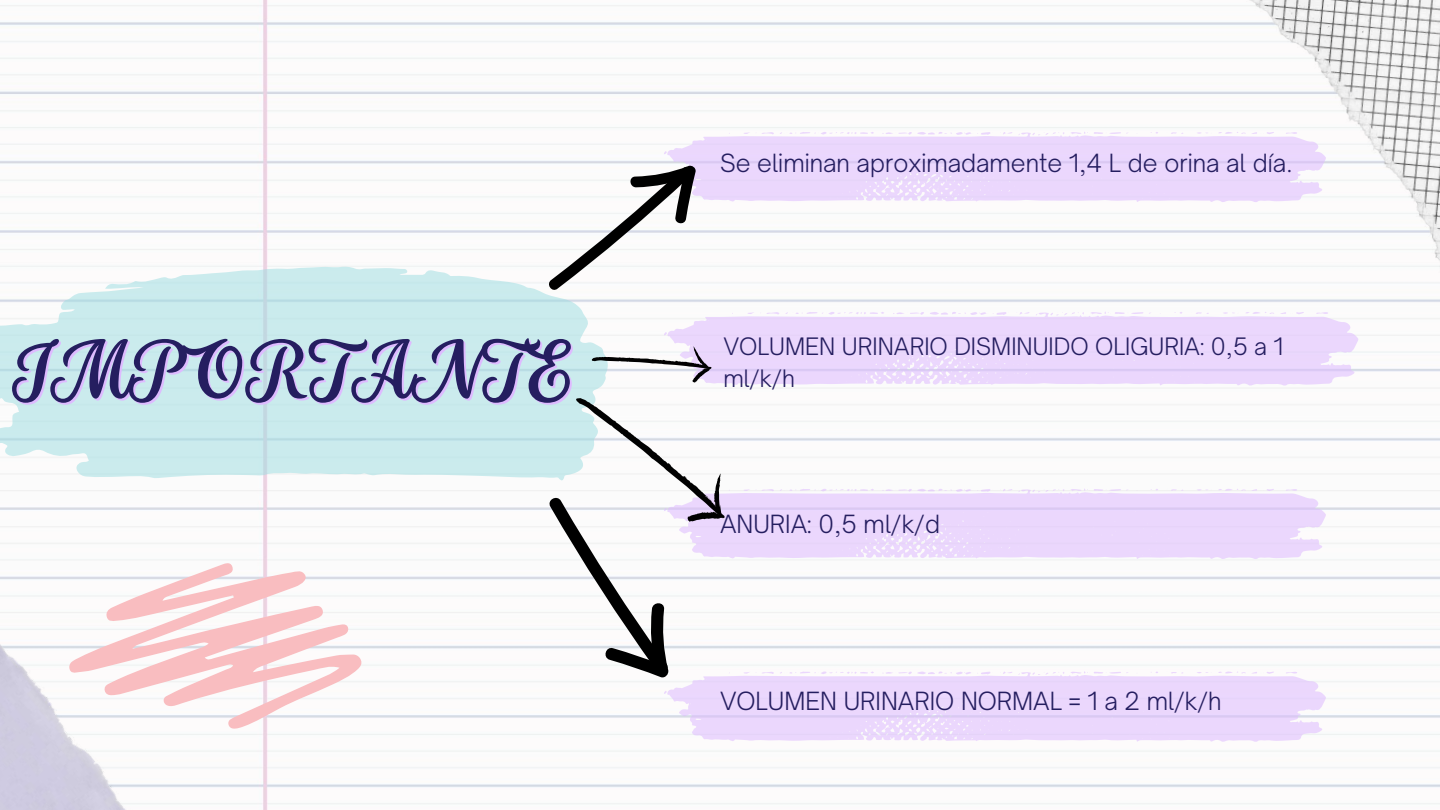
<style>
.page{position:relative;width:1440px;height:810px;background:#fff}
.page>*{position:absolute;margin:0;border:0;box-sizing:border-box;transform-origin:0 0}
.t1{font:66.3px "Stars Love";color:#251e60}
.t2{font:300 24px "Open Sauce One";color:#251e60}
.t3{font:300 23px/31.6px "Open Sauce One";color:#251e60}
</style>
<div class="page">
<img style="left:0;top:0;width:1440px;height:810px">
<svg style="left:664px;top:311px;width:695px;height:75px;background:#ecdafc"></svg>
<img style="left:1131px;top:0;width:309px;height:325px">
<img style="left:0;top:542px;width:167px;height:268px">
<svg style="left:0;top:232px;width:620px;height:310px;fill:#cbebed"></svg>
<svg style="left:664px;top:131px;width:662px;height:72px;background:#ecdbfc"></svg>
<svg style="left:743px;top:488px;width:583px;height:72px;background:#ecdafb"></svg>
<svg style="left:664px;top:671px;width:662px;height:71px;background:#ecdbfc"></svg>
<svg style="left:69px;top:561px;width:293px;height:168px"></svg>
<svg style="left:537px;top:141px;width:183px;height:152px"></svg>
<svg style="left:546px;top:342px;width:197px;height:358px"></svg>
<h1 class="t1" style="left:12px;top:337px;width:563px">IMPORTANTE</h1>
<p class="t2" style="left:720px;top:148px;width:574px">Se eliminan aproximadamente 1,4 L de orina al día.</p>
<p class="t3" style="left:723px;top:331px;width:561px">VOLUMEN URINARIO DISMINUIDO OLIGURIA: 0,5 a 1 ml/k/h</p>
<p class="t2" style="left:720px;top:509px;width:222px">ANURIA: 0,5 ml/k/d</p>
<p class="t2" style="left:720px;top:686px;width:503px">VOLUMEN URINARIO NORMAL = 1 a 2 ml/k/h</p>
</div>
